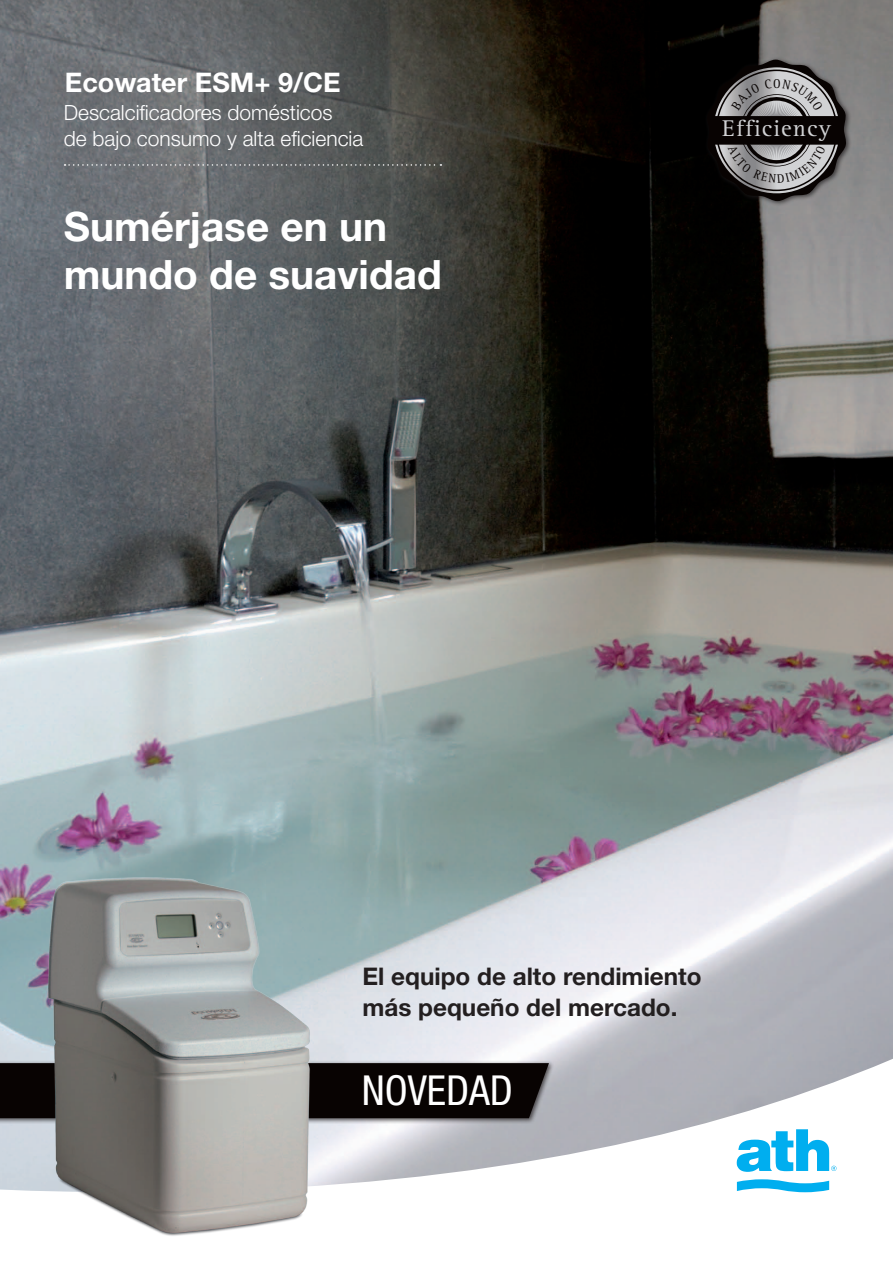
<style>
.page{position:relative;width:893px;height:1263px;background:#fff}
.page>*{position:absolute;margin:0;border:0;box-sizing:border-box;transform-origin:0 0}
._1_puntos_texto{font:condensed 41.4px "Helvetica Neue LT Std";color:#fff}
.Titol_portada{font:700 40.5px "Helvetica Neue LT Std";color:#fff}
.t1{font:700 27px "Helvetica Neue LT Std";color:#fff}
.Titol_portada-2{font:700 24.3px "Helvetica Neue LT Std";color:#231f20}
.t2{font:23.55px "Rotis Serif Std";letter-spacing:.05em;color:#d1d2d4}
.subtitulo_portada{font:300 21px "Helvetica Neue LT Std";color:#fff}
.t3{font:13.2px "Rotis Serif Std";color:#080302;scale:.9 1}
</style>
<div class="page">
<img style="left:0;top:0;width:893px;height:1191px">
<svg style="left:737px;top:1129px;width:99px;height:63px"></svg>
<svg style="left:65px;top:164px;width:376px;height:2px"></svg>
<div style="left:0;top:1060px;width:555px;height:64px;background:#231f20;opacity:.75"></div>
<div style="left:0;top:1063px;width:549px;height:55px;background:#080302"></div>
<img style="left:23px;top:860px;width:311px;height:376px">
<div style="left:704px;top:57px;width:148px;height:150px;background:#231f20;opacity:.75"></div>
<svg style="left:706px;top:60px;width:141px;height:141px;background:#5b595a"></svg>
<p class="t1" style="left:65px;top:65px;width:277px">Ecowater ESM+ 9/CE</p>
<p class="subtitulo_portada" style="left:64px;top:100px;width:270px">Descalcificadores domésticos</p>
<p class="subtitulo_portada" style="left:64px;top:125px;width:301px">de bajo consumo y alta eficiencia</p>
<p class="Titol_portada" style="left:64px;top:202px;width:325px">Sumérjase en un</p>
<p class="Titol_portada" style="left:64px;top:250px;width:379px">mundo de suavidad</p>
<p class="t3" style="left:773px;top:76px;width:10px">O</p>
<p class="t2" style="left:722px;top:115px;width:110px">Efficiency</p>
<p class="Titol_portada-2" style="left:362px;top:961px;width:341px">El equipo de alto rendimiento</p>
<p class="Titol_portada-2" style="left:362px;top:992px;width:316px">más pequeño del mercado.</p>
<p class="_1_puntos_texto" style="left:362px;top:1067px;width:153px">NOVEDAD</p>
</div>
